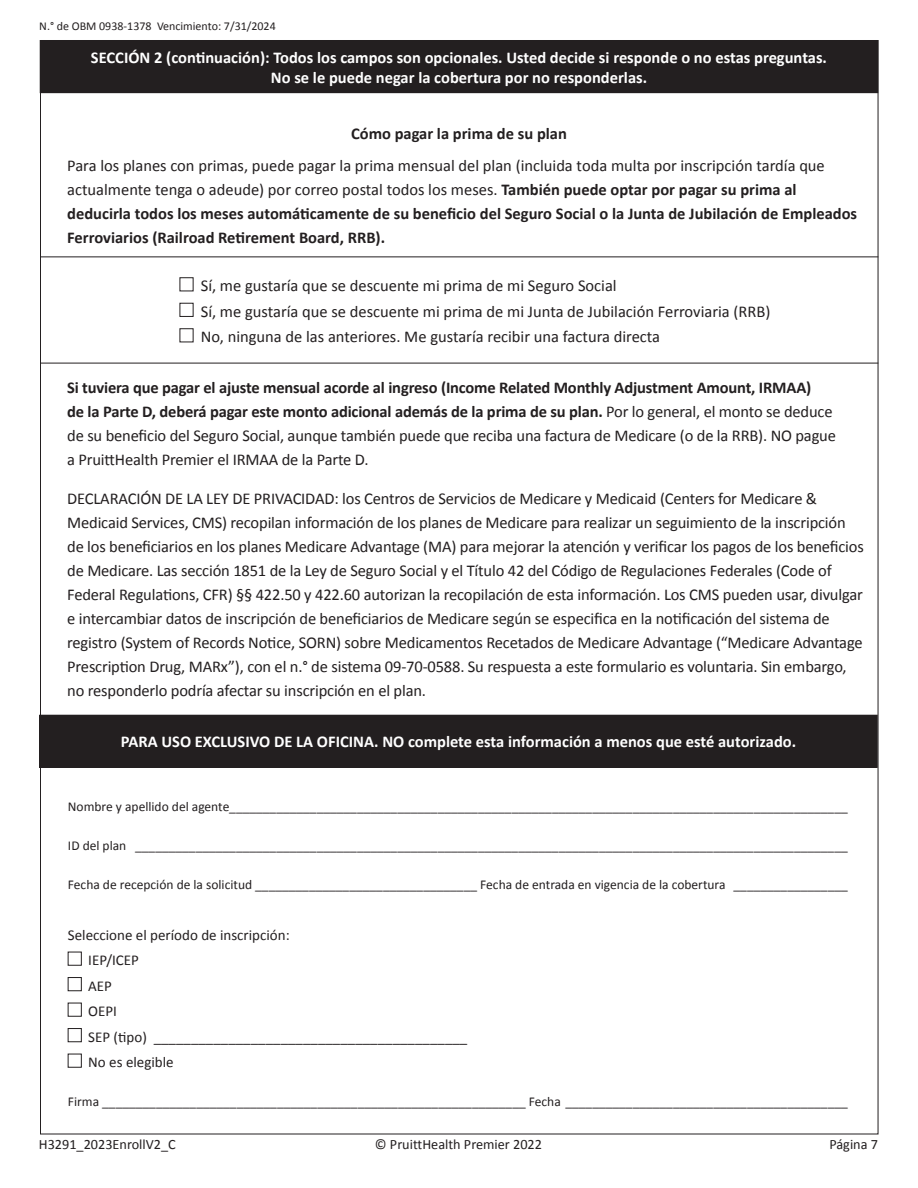
<style>
.page{position:relative;width:918px;height:1188px;background:#fff}
.page>*{position:absolute;margin:0;border:0;box-sizing:border-box;transform-origin:0 0}
.Body_Copy_9_11_5{font:16.5px/24px "Calibri";letter-spacing:-.01em;color:#231f20}
.Body_Copy_9_11_5-2{font:700 16.5px/24px "Calibri";color:#231f20}
.t1{font:700 16.5px/19.8px "Calibri";color:#fff;text-align:center}
.t2{font:15px "Calibri";color:#231f20}
.t3{font:14.25px "Calibri";color:#231f20}
.Body_Copy_9_11_5-3{font:13.5px "Calibri";color:#231f20}
.t4{font:12px "Calibri";color:#231f20}
.s1{font-weight:400}
.s2{font-weight:700}
</style>
<div class="page">
<div style="left:180px;top:303px;width:13px;height:14px;border:1px solid #231f20"></div>
<div style="left:40px;top:715px;width:837px;height:52px;background:#231f20"></div>
<div style="left:39px;top:715px;width:839px;height:53px;border:1px solid #231f20"></div>
<div style="left:68px;top:952px;width:14px;height:13px;border:1px solid #231f20"></div>
<div style="left:68px;top:977px;width:14px;height:14px;border:1px solid #231f20"></div>
<div style="left:68px;top:1003px;width:14px;height:13px;border:1px solid #231f20"></div>
<div style="left:68px;top:1028px;width:14px;height:14px;border:1px solid #231f20"></div>
<div style="left:68px;top:1054px;width:14px;height:13px;border:1px solid #231f20"></div>
<div style="left:40px;top:40px;width:838px;height:53px;background:#231f20"></div>
<hr style="left:40px;top:256px;width:838px;height:1px;background:#231f20">
<hr style="left:40px;top:363px;width:838px;height:1px;background:#231f20">
<p class="t4" style="left:39px;top:19px;width:238px">N.° de OBM 0938-1378 Vencimiento: 7/31/2024</p>
<p class="t1" style="left:91px;top:47px;width:738px">SECCIÓN 2 (continuación): Todos los campos son opcionales. Usted decide si responde o no estas preguntas.<br>No se le puede negar la cobertura por no responderlas.</p>
<p class="Body_Copy_9_11_5-2" style="left:351px;top:121px;width:217px">Cómo pagar la prima de su plan</p>
<p class="Body_Copy_9_11_5-2" style="left:67px;top:153px;width:791px"><span class="s1">Para los planes con primas, puede pagar la prima mensual del plan (incluida toda multa por inscripción tardía que actualmente tenga o adeude) por correo postal todos los meses.</span> También puede optar por pagar su prima al deducirla todos los meses automáticamente de su beneficio del Seguro Social o la Junta de Jubilación de Empleados Ferroviarios (Railroad Retirement Board, RRB).</p>
<p class="Body_Copy_9_11_5" style="left:201px;top:273px;width:417px">Sí, me gustaría que se descuente mi prima de mi Seguro Social</p>
<p class="Body_Copy_9_11_5" style="left:201px;top:298px;width:571px">Sí, me gustaría que se descuente mi prima de mi Junta de Jubilación Ferroviaria (RRB)</p>
<p class="Body_Copy_9_11_5" style="left:201px;top:324px;width:461px">No, ninguna de las anteriores. Me gustaría recibir una factura directa</p>
<p class="Body_Copy_9_11_5" style="left:67px;top:375px;width:770px"><span class="s2">Si tuviera que pagar el ajuste mensual acorde al ingreso (Income Related Monthly Adjustment Amount, IRMAA)<br>de la Parte D, deberá pagar este monto adicional además de la prima de su plan.</span> Por lo general, el monto se deduce de su beneficio del Seguro Social, aunque también puede que reciba una factura de Medicare (o de la RRB). NO pague a PruittHealth Premier el IRMAA de la Parte D.</p>
<p class="Body_Copy_9_11_5" style="left:67px;top:486px;width:798px">DECLARACIÓN DE LA LEY DE PRIVACIDAD: los Centros de Servicios de Medicare y Medicaid (Centers for Medicare &amp; Medicaid Services, CMS) recopilan información de los planes de Medicare para realizar un seguimiento de la inscripción de los beneficiarios en los planes Medicare Advantage (MA) para mejorar la atención y verificar los pagos de los beneficios de Medicare. Las sección 1851 de la Ley de Seguro Social y el Título 42 del Código de Regulaciones Federales (Code of Federal Regulations, CFR) §§ 422.50 y 422.60 autorizan la recopilación de esta información. Los CMS pueden usar, divulgar e intercambiar datos de inscripción de beneficiarios de Medicare según se especifica en la notificación del sistema de registro (System of Records Notice, SORN) sobre Medicamentos Recetados de Medicare Advantage (“Medicare Advantage Prescription Drug, MARx”), con el n.° de sistema 09-70-0588. Su respuesta a este formulario es voluntaria. Sin embargo, no responderlo podría afectar su inscripción en el plan.</p>
<p class="t1" style="left:121px;top:732px;width:677px">PARA USO EXCLUSIVO DE LA OFICINA. NO complete esta información a menos que esté autorizado.</p>
<p class="Body_Copy_9_11_5-3" style="left:68px;top:798px;width:781px">Nombre y apellido del agente____________________________________________________________________________________________</p>
<p class="Body_Copy_9_11_5-3" style="left:68px;top:837px;width:781px">ID del plan __________________________________________________________________________________________________________</p>
<p class="Body_Copy_9_11_5-3" style="left:68px;top:876px;width:781px">Fecha de recepción de la solicitud _________________________________ Fecha de entrada en vigencia de la cobertura _________________</p>
<p class="t2" style="left:68px;top:926px;width:223px">Seleccione el período de inscripción:</p>
<p class="t2" style="left:88px;top:951px;width:52px">IEP/ICEP</p>
<p class="t2" style="left:88px;top:977px;width:25px">AEP</p>
<p class="t2" style="left:88px;top:1002px;width:30px">OEPI</p>
<p class="t2" style="left:88px;top:1028px;width:381px">SEP (tipo) __________________________________________</p>
<p class="t2" style="left:88px;top:1053px;width:87px">No es elegible</p>
<p class="Body_Copy_9_11_5-3" style="left:68px;top:1094px;width:781px">Firma _______________________________________________________________ Fecha __________________________________________</p>
<p class="t3" style="left:39px;top:1135px;width:138px">H3291_2023EnrollV2_C</p>
<p class="t3" style="left:375px;top:1135px;width:169px">© PruittHealth Premier 2022</p>
<p class="t3" style="left:829px;top:1135px;width:50px">Página 7</p>
</div>
